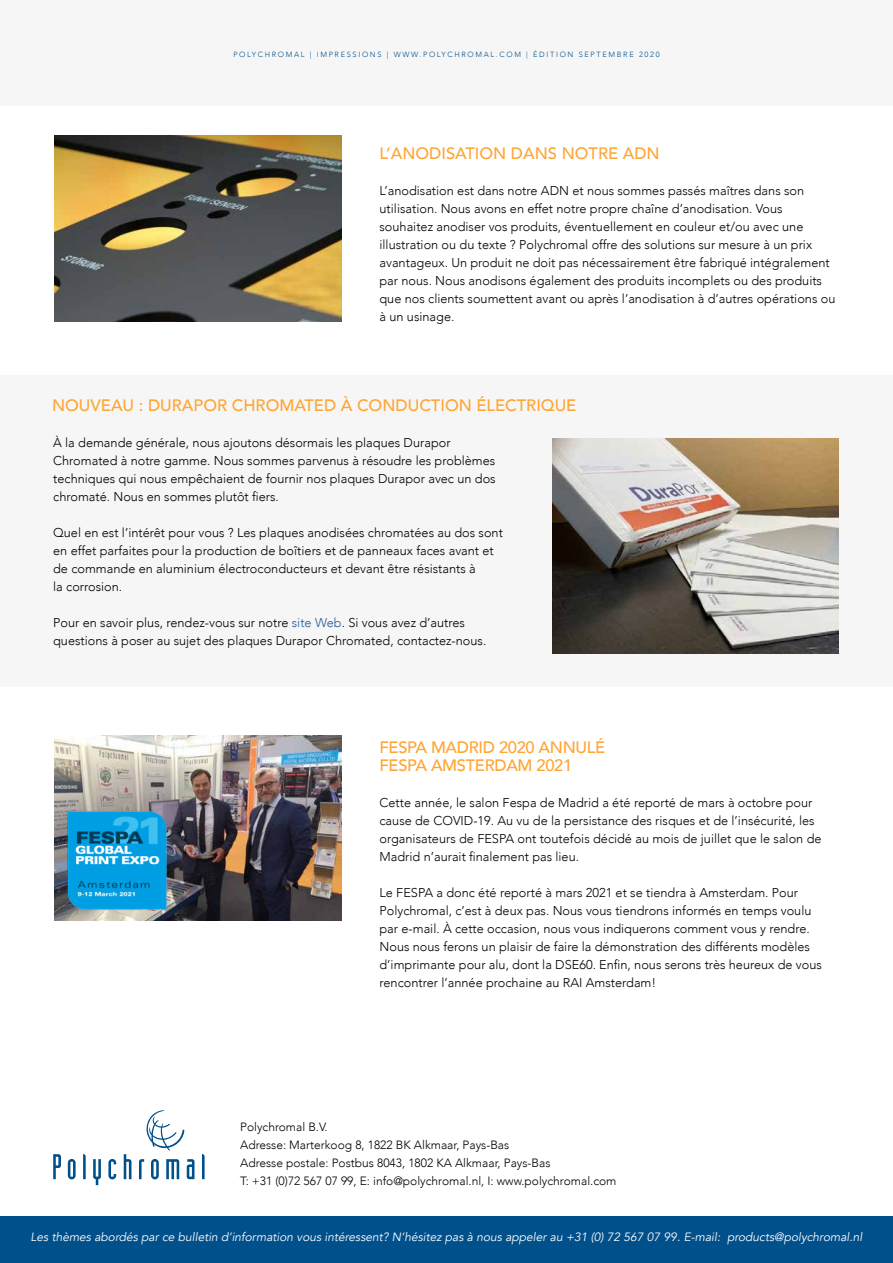
<style>
.page{position:relative;width:893px;height:1263px;background:#fff}
.page>*{position:absolute;margin:0;border:0;box-sizing:border-box;transform-origin:0 0}
.t1{font:500 16.5px "Avenir";color:#ffa532}
.t2{font:500 16.5px/18px "Avenir";letter-spacing:-.02em;color:#ffa532}
.t3{font:300 12.75px/18px "Avenir";color:#000}
.t4{font:300 12px/18px "Avenir";color:#000}
.t5{font:italic 12px "Avenir";color:#fff}
.t6{font:300 7.5px "Avenir";letter-spacing:.22em;color:#00508b}
.s1{color:#245a9c}
</style>
<div class="page">
<div style="left:0;top:375px;width:893px;height:312px;background:#f6f6f6"></div>
<div style="left:0;top:0;width:893px;height:105px;background:#f6f6f6"></div>
<div style="left:0;top:1216px;width:893px;height:47px;background:#00508b"></div>
<img style="left:54px;top:136px;width:287px;height:185px">
<img style="left:54px;top:735px;width:287px;height:185px">
<img style="left:64px;top:807px;width:106px;height:105px">
<img style="left:552px;top:438px;width:287px;height:216px">
<svg style="left:93px;top:1159px;width:8px;height:26px"></svg>
<svg style="left:53px;top:1154px;width:8px;height:25px"></svg>
<svg style="left:68px;top:1159px;width:8px;height:20px"></svg>
<svg style="left:83px;top:1154px;width:3px;height:25px"></svg>
<svg style="left:108px;top:1159px;width:8px;height:20px"></svg>
<svg style="left:124px;top:1154px;width:7px;height:25px"></svg>
<svg style="left:139px;top:1159px;width:5px;height:20px"></svg>
<svg style="left:151px;top:1159px;width:8px;height:20px"></svg>
<svg style="left:166px;top:1159px;width:13px;height:20px"></svg>
<svg style="left:187px;top:1159px;width:7px;height:20px"></svg>
<svg style="left:202px;top:1154px;width:3px;height:25px"></svg>
<svg style="left:146px;top:1110px;width:38px;height:41px"></svg>
<p class="t6" style="left:233px;top:50px;width:428px">POLYCHROMAL | IMPRESSIONS | WWW.POLYCHROMAL.COM | ÉDITION SEPTEMBRE 2020</p>
<p class="t1" style="left:379px;top:139px;width:282px">L’ANODISATION DANS NOTRE ADN</p>
<p class="t3" style="left:379px;top:182px;width:457px">L’anodisation est dans notre ADN et nous sommes passés maîtres dans son utilisation. Nous avons en effet notre propre chaîne d’anodisation. Vous souhaitez anodiser vos produits, éventuellement en couleur et/ou avec une illustration ou du texte ? Polychromal offre des solutions sur mesure à un prix avantageux. Un produit ne doit pas nécessairement être fabriqué intégralement par nous. Nous anodisons également des produits incomplets ou des produits que nos clients soumettent avant ou après l’anodisation à d’autres opérations ou à un usinage.</p>
<p class="t1" style="left:52px;top:391px;width:526px">NOUVEAU : DURAPOR CHROMATED À CONDUCTION ÉLECTRIQUE</p>
<p class="t3" style="left:53px;top:434px;width:444px">À la demande générale, nous ajoutons désormais les plaques Durapor Chromated à notre gamme. Nous sommes parvenus à résoudre les problèmes techniques qui nous empêchaient de fournir nos plaques Durapor avec un dos chromaté. Nous en sommes plutôt fiers.</p>
<p class="t3" style="left:53px;top:524px;width:451px">Quel en est l’intérêt pour vous ? Les plaques anodisées chromatées au dos sont en effet parfaites pour la production de boîtiers et de panneaux faces avant et de commande en aluminium électroconducteurs et devant être résistants à<br>la corrosion.</p>
<p class="t3" style="left:53px;top:614px;width:435px">Pour en savoir plus, rendez-vous sur notre <span class="s1">site Web</span>. Si vous avez d’autres questions à poser au sujet des plaques Durapor Chromated, contactez-nous.</p>
<p class="t2" style="left:379px;top:737px;width:227px">FESPA MADRID 2020 ANNULÉ<br>FESPA AMSTERDAM 2021</p>
<p class="t3" style="left:379px;top:794px;width:444px">Cette année, le salon Fespa de Madrid a été reporté de mars à octobre pour cause de COVID-19. Au vu de la persistance des risques et de l’insécurité, les organisateurs de FESPA ont toutefois décidé au mois de juillet que le salon de Madrid n’aurait finalement pas lieu.</p>
<p class="t3" style="left:379px;top:884px;width:444px">Le FESPA a donc été reporté à mars 2021 et se tiendra à Amsterdam. Pour Polychromal, c’est à deux pas. Nous vous tiendrons informés en temps voulu par e-mail. À cette occasion, nous vous indiquerons comment vous y rendre.<br>Nous nous ferons un plaisir de faire la démonstration des différents modèles d’imprimante pour alu, dont la DSE60. Enfin, nous serons très heureux de vous rencontrer l’année prochaine au RAI Amsterdam!</p>
<p class="t4" style="left:240px;top:1118px;width:378px">Polychromal B.V.<br>Adresse: Marterkoog 8, 1822 BK Alkmaar, Pays-Bas<br>Adresse postale: Postbus 8043, 1802 KA Alkmaar, Pays-Bas<br>T: +31 (0)72 567 07 99, E: info@polychromal.nl, I: www.polychromal.com</p>
<p class="t5" style="left:31px;top:1229px;width:833px">Les thèmes abordés par ce bulletin d’information vous intéressent? N’hésitez pas à nous appeler au +31 (0) 72 567 07 99. E-mail: products@polychromal.nl</p>
</div>
